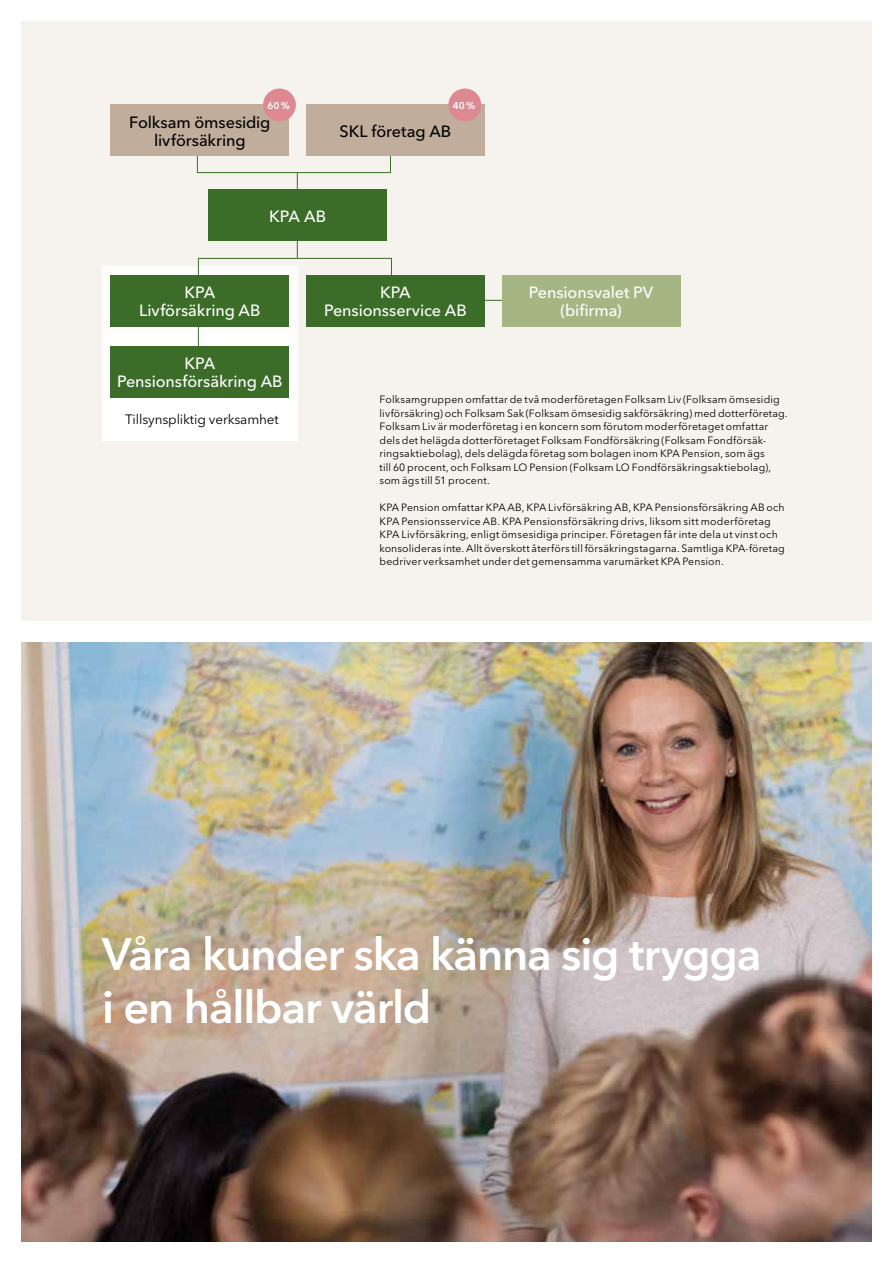
<style>
.page{position:relative;width:893px;height:1263px;background:#fff}
.page>*{position:absolute;margin:0;border:0;box-sizing:border-box;transform-origin:0 0}
.t1{font:600 45px/52.5px "Avenir Next LT Pro";letter-spacing:-.025em;color:#fff}
.t2{font:500 16.2px/18px "Avenir Next LT Pro";letter-spacing:-.005em;color:#fff;text-align:center}
.t3{font:500 16.2px/18px "Avenir Next LT Pro";letter-spacing:-.005em;color:#000;text-align:center}
.t4{font:13.5px "Avenir Next LT Pro";letter-spacing:-.01em;color:#000}
.t5{font:10.5px/13.5px "Avenir Next LT Pro";letter-spacing:.015em;color:#000}
.t6{font:600 9.9px "Avenir Next LT Pro";color:#fff}
</style>
<div class="page">
<div style="left:21px;top:21px;width:851px;height:600px;background:#f6f3ef"></div>
<hr style="left:297px;top:173px;width:1px;height:85px;background:#3b6d28">
<div style="left:102px;top:266px;width:196px;height:175px;background:#fff"></div>
<div style="left:208px;top:190px;width:179px;height:51px;background:#3b6d28"></div>
<hr style="left:198px;top:258px;width:194px;height:1px;background:#3b6d28">
<hr style="left:198px;top:258px;width:1px;height:116px;background:#3b6d28">
<hr style="left:391px;top:258px;width:1px;height:51px;background:#3b6d28">
<hr style="left:465px;top:300px;width:50px;height:1px;background:#3b6d28">
<div style="left:306px;top:275px;width:179px;height:51px;background:#3b6d28"></div>
<div style="left:502px;top:275px;width:178px;height:51px;background:#a5b684"></div>
<hr style="left:197px;top:172px;width:194px;height:1px;background:#3b6d28">
<hr style="left:390px;top:129px;width:1px;height:44px;background:#3b6d28">
<hr style="left:197px;top:122px;width:1px;height:51px;background:#3b6d28">
<div style="left:111px;top:105px;width:178px;height:51px;background:#c0ad9c"></div>
<div style="left:306px;top:105px;width:179px;height:51px;background:#c0ad9c"></div>
<div style="left:263px;top:89px;width:33px;height:32px;background:#dc8992;border-radius:50%"></div>
<div style="left:448px;top:89px;width:33px;height:32px;background:#dc8992;border-radius:50%"></div>
<div style="left:111px;top:346px;width:178px;height:51px;background:#3b6d28"></div>
<div style="left:111px;top:275px;width:178px;height:51px;background:#3b6d28"></div>
<img style="left:21px;top:642px;width:851px;height:600px">
<p class="t6" style="left:268px;top:99px;width:24px">60%</p>
<p class="t6" style="left:453px;top:99px;width:24px">40%</p>
<h2 class="t3" style="left:129px;top:113px;width:143px">Folksam ömsesidig livförsäkring</h2>
<h2 class="t3" style="left:340px;top:122px;width:113px">SKL företag AB</h2>
<h2 class="t2" style="left:269px;top:207px;width:59px">KPA AB</h2>
<h2 class="t2" style="left:139px;top:283px;width:123px">KPA<br>Livförsäkring AB</h2>
<h2 class="t2" style="left:324px;top:283px;width:144px">KPA<br>Pensionsservice AB</h2>
<h2 class="t2" style="left:529px;top:283px;width:126px">Pensionsvalet PV (bifirma)</h2>
<h2 class="t2" style="left:117px;top:354px;width:167px">KPA<br>Pensionsförsäkring AB</h2>
<p class="t4" style="left:125px;top:411px;width:155px">Tillsynspliktig verksamhet</p>
<p class="t5" style="left:379px;top:393px;width:410px">Folksamgruppen omfattar de två moderföretagen Folksam Liv (Folksam ömsesidig livförsäkring) och Folksam Sak (Folksam ömsesidig sakförsäkring) med dotterföretag.<br>Folksam Liv är moderföretag i en koncern som förutom moderföretaget omfattar dels det helägda dotterföretaget Folksam Fondförsäkring (Folksam Fondförsäk&shy;ringsaktiebolag), dels delägda företag som bolagen inom KPA Pension, som ägs<br>till 60 procent, och Folksam LO Pension (Folksam LO Fondförsäkringsaktiebolag), som ägs till 51 procent.</p>
<p class="t5" style="left:379px;top:501px;width:407px">KPA Pension omfattar KPA AB, KPA Livförsäkring AB, KPA Pensionsförsäkring AB och KPA Pensionsservice AB. KPA Pensionsförsäkring drivs, liksom sitt moderföretag KPA Livförsäkring, enligt ömsesidiga principer. Företagen får inte dela ut vinst och konsolideras inte. Allt överskott återförs till försäkringstagarna. Samtliga KPA-företag bedriver verksamhet under det gemensamma varumärket KPA Pension.</p>
<h1 class="t1" style="left:102px;top:928px;width:661px">Våra kunder ska känna sig trygga i en hållbar värld</h1>
</div>
